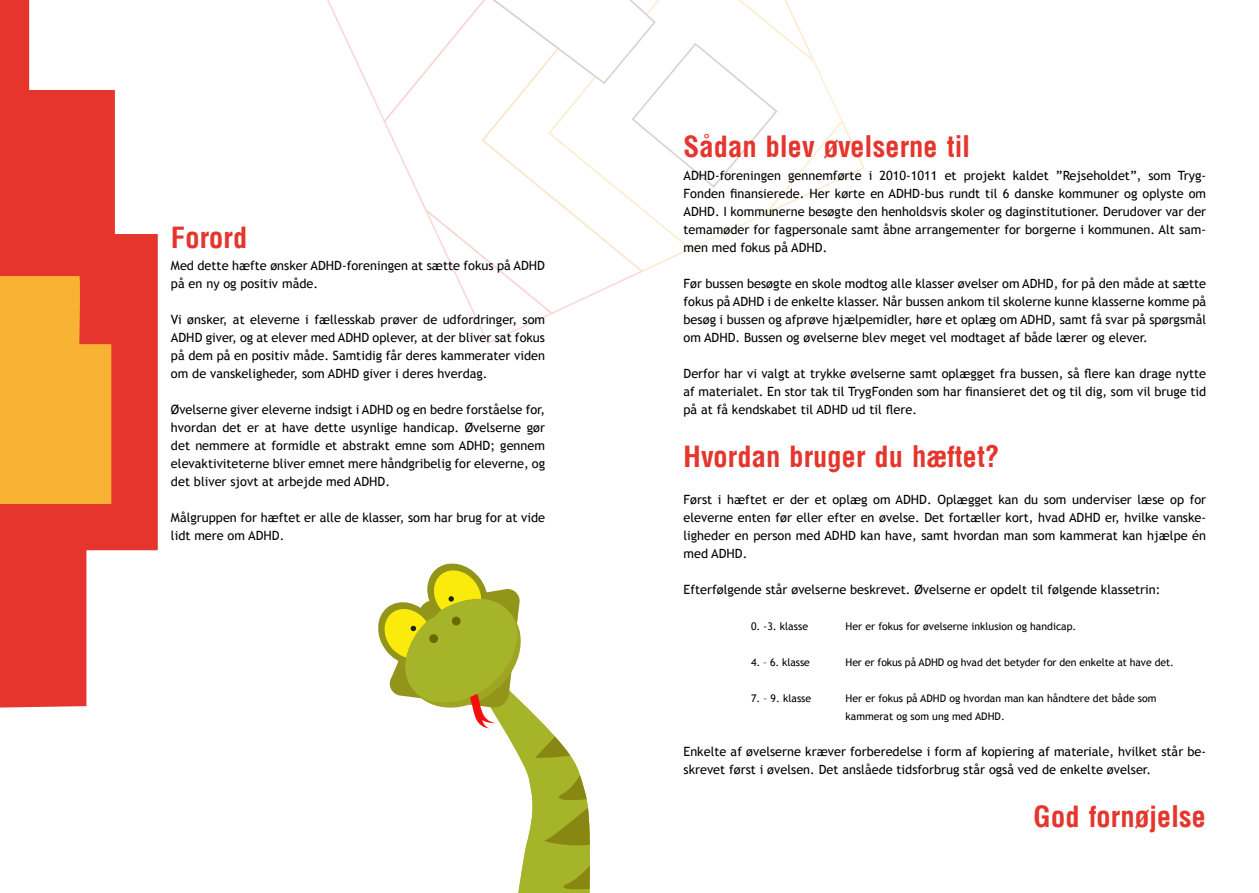
<style>
.page{position:relative;width:1259px;height:893px;background:#fff}
.page>*{position:absolute;margin:0;border:0;box-sizing:border-box;transform-origin:0 0}
.t1{font:700 condensed 28.5px "Arena";color:#e5352d}
.t2{font:12.75px/18px "Trebuchet MS";color:#000;text-align:justify}
.t3{font:10.5px/18px "Trebuchet MS";color:#000}
</style>
<div class="page">
<svg style="left:327px;top:0;width:538px;height:344px"></svg>
<svg style="left:0;top:0;width:158px;height:708px;fill:#e5352d"></svg>
<svg style="left:378px;top:563px;width:212px;height:330px"></svg>
<svg style="left:0;top:276px;width:111px;height:238px;background:#f5a333"></svg>
<h1 class="t1" style="left:171px;top:220px;width:78px">Forord</h1>
<p class="t2" style="left:171px;top:257px;width:375px">Med dette hæfte ønsker ADHD-foreningen at sætte fokus på ADHD på en ny og positiv måde.</p>
<p class="t2" style="left:171px;top:311px;width:376px">Vi ønsker, at eleverne i fællesskab prøver de udfordringer, som ADHD giver, og at elever med ADHD oplever, at der bliver sat fokus på dem på en positiv måde. Samtidig får deres kammerater viden om de vanskeligheder, som ADHD giver i deres hverdag.</p>
<p class="t2" style="left:171px;top:401px;width:376px">Øvelserne giver eleverne indsigt i ADHD og en bedre forståelse for, hvordan det er at have dette usynlige handicap. Øvelserne gør det nemmere at formidle et abstrakt emne som ADHD; gennem elevaktiviteterne bliver emnet mere håndgribelig for eleverne, og det bliver sjovt at arbejde med ADHD.</p>
<p class="t2" style="left:171px;top:509px;width:376px">Målgruppen for hæftet er alle de klasser, som har brug for at vide lidt mere om ADHD.</p>
<h1 class="t1" style="left:683px;top:129px;width:288px">Sådan blev øvelserne til</h1>
<p class="t2" style="left:683px;top:167px;width:524px">ADHD-foreningen gennemførte i 2010-1011 et projekt kaldet ”Rejseholdet”, som Tryg-Fonden finansierede. Her kørte en ADHD-bus rundt til 6 danske kommuner og oplyste om ADHD. I kommunerne besøgte den henholdsvis skoler og daginstitutioner. Derudover var der temamøder for fagpersonale samt åbne arrangementer for borgerne i kommunen. Alt sam&shy;men med fokus på ADHD.</p>
<p class="t2" style="left:683px;top:275px;width:524px">Før bussen besøgte en skole modtog alle klasser øvelser om ADHD, for på den måde at sætte fokus på ADHD i de enkelte klasser. Når bussen ankom til skolerne kunne klasserne komme på besøg i bussen og afprøve hjælpemidler, høre et oplæg om ADHD, samt få svar på spørgsmål om ADHD. Bussen og øvelserne blev meget vel modtaget af både lærer og elever.</p>
<p class="t2" style="left:683px;top:365px;width:524px">Derfor har vi valgt at trykke øvelserne samt oplægget fra bussen, så flere kan drage nytte af materialet. En stor tak til TrygFonden som har finansieret det og til dig, som vil bruge tid på at få kendskabet til ADHD ud til flere.</p>
<h1 class="t1" style="left:683px;top:439px;width:317px">Hvordan bruger du hæftet?</h1>
<p class="t2" style="left:683px;top:491px;width:524px">Først i hæftet er der et oplæg om ADHD. Oplægget kan du som underviser læse op for eleverne enten før eller efter en øvelse. Det fortæller kort, hvad ADHD er, hvilke vanske&shy;ligheder en person med ADHD kan have, samt hvordan man som kammerat kan hjælpe én med ADHD.</p>
<p class="t2" style="left:683px;top:581px;width:478px">Efterfølgende står øvelserne beskrevet. Øvelserne er opdelt til følgende klassetrin:</p>
<p class="t3" style="left:751px;top:617px;width:59px">0. -3. klasse</p>
<p class="t3" style="left:845px;top:617px;width:232px">Her er fokus for øvelserne inklusion og handicap.</p>
<p class="t3" style="left:751px;top:653px;width:60px">4. – 6. klasse</p>
<p class="t3" style="left:845px;top:653px;width:330px">Her er fokus på ADHD og hvad det betyder for den enkelte at have det.</p>
<p class="t3" style="left:751px;top:689px;width:62px">7. – 9. klasse</p>
<p class="t3" style="left:845px;top:689px;width:312px">Her er fokus på ADHD og hvordan man kan håndtere det både som kammerat og som ung med ADHD.</p>
<p class="t2" style="left:683px;top:743px;width:524px">Enkelte af øvelserne kræver forberedelse i form af kopiering af materiale, hvilket står be&shy;skrevet først i øvelsen. Det anslåede tidsforbrug står også ved de enkelte øvelser.</p>
<h1 class="t1" style="left:1033px;top:799px;width:174px">God fornøjelse</h1>
</div>
